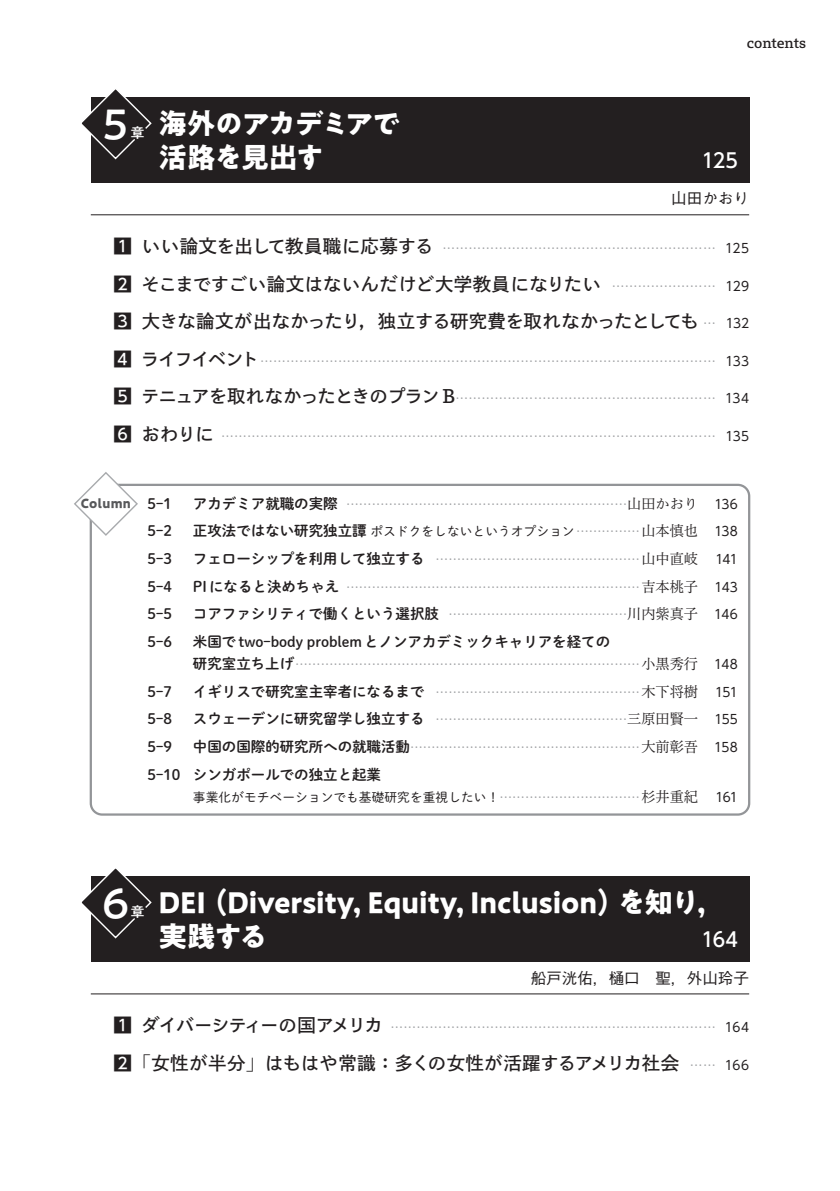
<style>
.page{position:relative;width:840px;height:1191px;background:#fff}
.page>*{position:absolute;margin:0;border:0;box-sizing:border-box;transform-origin:0 0}
.t1{font:42.6px "PA1 Gothic Std N Medium 90 pv RKSJ H";color:#fff}
.t2{font:28.4px/34px "PA1 Gothic Std N Bold 90 pv RKSJ H";letter-spacing:-.01em;color:#fff}
.t3{font:28.4px/34px "PA1 Gothic Std N Bold 90 pv RKSJ H";letter-spacing:-.04em;color:#fff}
.t4{font:19.8px "UD Shin Go C Oniz Pr 6 N Med 90 pv RKSJ H";letter-spacing:-.03em;color:#fff}
.t5{font:18.4px/37.6px "P Bunkyu Go Pr 6 N DB 90 pv RKSJ H";letter-spacing:.01em;color:#231f20}
.t6{font:15.6px "Gothic BBB Pr 6 N Medium 90 pv RKSJ H";color:#231f20}
.t7{font:14.4px "Shuei M Go Std B 90 pv RKSJ H";color:#231f20}
.t8{font:14.2px "P Bunkyu Go Pr 6 N DB 90 pv RKSJ H";letter-spacing:-.01em;color:#231f20}
.t9{font:14.2px "PA1 Gothic Std N Medium 90 pv RKSJ H";color:#fff}
.t10{font:12.8px "Gothic BBB Pr 6 N Medium 90 pv RKSJ H";color:#939598}
.t11{font:12.8px "P Shuei M Go Std N L 90 pv RKSJ H";color:#231f20}
.t12{font:12.8px "PA1 Gothic Std N Bold 90 pv RKSJ H";letter-spacing:.03em;color:#57585a}
.s1{font-family:"UD Shin Go NT Pr 6 N Medium 90 pv RKSJ H";font-size:18.4px;color:#231f20}
.s2{font-family:"P Bunkyu Go Pr 6 N DB 90 pv RKSJ H";font-size:18.4px;color:#231f20}
.s3{font-family:"UD Shin Go C Oniz Pr 6 N Reg 90 pv RKSJ H";color:#231f20}
.s4{font-family:"UD Shin Go NT Pr 6 N Medium 90 pv RKSJ H"}
.s5{font-family:"Gothic BBB Pr 6 N Medium 90 pv RKSJ H";font-size:12.8px;color:#939598}
.s6{font-family:"UD Shin Go C Oniz Pr 6 N Reg 90 pv RKSJ H";font-size:12.8px}
.s7{font-family:"Shuei M Go Std B 90 pv RKSJ H";font-size:14.4px;color:#231f20}
.s8{font-family:"P Bunkyu Min Pr 6 N R 90 pv RKSJ H";font-size:14.2px;color:#231f20}
.s9{font-family:"Shuei M Go Std B 90 pv RKSJ H";font-size:14.4px}
.s10{font-family:"Gothic BBB Pr 6 N Medium 90 pv RKSJ H";color:#939598}
.s11{font-family:"P Bunkyu Min Pr 6 N R 90 pv RKSJ H";font-size:14.2px}
.s12{font-family:"UD Shin Go C Oniz Pr 6 N Reg 90 pv RKSJ H"}
</style>
<div class="page">
<div style="left:91px;top:98px;width:657px;height:85px;background:#231f20"></div>
<hr style="left:91px;top:214px;width:657px;height:1px;background:#231f20">
<div style="left:90px;top:484px;width:659px;height:331px;border:2px solid #939598;border-radius:11px"></div>
<div style="left:91px;top:877px;width:657px;height:85px;background:#231f20"></div>
<hr style="left:91px;top:993px;width:657px;height:1px;background:#231f20">
<svg style="left:81px;top:89px;width:72px;height:71px"></svg>
<svg style="left:74px;top:472px;width:65px;height:65px"></svg>
<svg style="left:81px;top:868px;width:72px;height:71px"></svg>
<p class="t8" style="left:746px;top:37px;width:60px">contents</p>
<h1 class="t1" style="left:103px;top:107px;width:27px">5</h1>
<h2 class="t3" style="left:159px;top:110px;width:243px">海外のアカデミアで活路を見出す</h2>
<p class="t9" style="left:130px;top:127px;width:16px">章</p>
<h3 class="t4" style="left:701px;top:153px;width:37px">125</h3>
<p class="t6" style="left:670px;top:193px;width:79px">山田かおり</p>
<p class="t10" style="left:113px;top:243px;width:636px"><span class="s1">1</span> <span class="s2">いい論文を出して教員職に応募する</span> ……………………………………………………… <span class="s3">125</span></p>
<h3 class="t5" style="left:113px;top:267px;width:636px"><span class="s4">2</span> そこまですごい論文はないんだけど大学教員になりたい <span class="s5">……………………</span> <span class="s6">129<br></span><span class="s4">3</span> 大きな論文が出なかったり，独立する研究費を取れなかったとしても <span class="s5">…</span> <span class="s6">132</span></h3>
<p class="t10" style="left:113px;top:356px;width:636px"><span class="s1">4</span> <span class="s2">ライフイベント</span> …………………………………………………………………………………………… <span class="s3">133</span></p>
<p class="t10" style="left:113px;top:394px;width:636px"><span class="s1">5</span> <span class="s2">テニュアを取れなかったときのプランB</span>…………………………………………………… <span class="s3">134</span></p>
<p class="t10" style="left:113px;top:431px;width:636px"><span class="s1">6</span> <span class="s2">おわりに</span> …………………………………………………………………………………………………… <span class="s3">135</span></p>
<p class="t12" style="left:81px;top:498px;width:52px">Column</p>
<p class="t7" style="left:147px;top:498px;width:26px">5-1</p>
<p class="t10" style="left:193px;top:499px;width:546px"><span class="s7">アカデミア就職の実際</span> …………………………………………………………<span class="s8">山田かおり</span> <span class="s3">136</span></p>
<p class="t7" style="left:147px;top:525px;width:26px">5-2</p>
<p class="t11" style="left:193px;top:527px;width:546px"><span class="s9">正攻法ではない研究独立譚</span> ポスドクをしないというオプション <span class="s10">……………</span><span class="s11">山本慎也</span> <span class="s12">138</span></p>
<p class="t7" style="left:147px;top:553px;width:26px">5-3</p>
<p class="t7" style="left:193px;top:553px;width:546px">フェローシップを利用して独立する <span class="s5">…………………………………………</span><span class="s11">山中直岐</span> <span class="s6">141</span></p>
<p class="t7" style="left:147px;top:581px;width:26px">5-4</p>
<p class="t10" style="left:193px;top:582px;width:546px"><span class="s7">PI になると決めちゃえ</span> ……………………………………………………………<span class="s8">吉本桃子</span> <span class="s3">143</span></p>
<p class="t7" style="left:147px;top:608px;width:26px">5-5</p>
<p class="t7" style="left:193px;top:608px;width:546px">コアファシリティで働くという選択肢 <span class="s5">……………………………………</span><span class="s11">川内紫真子</span> <span class="s6">146</span></p>
<p class="t7" style="left:147px;top:636px;width:26px">5-6</p>
<p class="t7" style="left:193px;top:636px;width:418px">米国で two-body problem とノンアカデミックキャリアを経ての</p>
<p class="t10" style="left:193px;top:659px;width:546px"><span class="s7">研究室立ち上げ</span>………………………………………………………………………<span class="s8">小黒秀行</span> <span class="s3">148</span></p>
<p class="t7" style="left:147px;top:685px;width:26px">5-7</p>
<p class="t7" style="left:193px;top:685px;width:546px">イギリスで研究室主宰者になるまで <span class="s5">…………………………………………</span><span class="s11">木下将樹</span> <span class="s6">151</span></p>
<p class="t7" style="left:147px;top:713px;width:26px">5-8</p>
<p class="t7" style="left:193px;top:713px;width:546px">スウェーデンに研究留学し独立する <span class="s5">………………………………………</span><span class="s11">三原田賢一</span> <span class="s6">155</span></p>
<p class="t7" style="left:147px;top:741px;width:26px">5-9</p>
<p class="t10" style="left:193px;top:742px;width:546px"><span class="s7">中国の国際的研究所への就職活動</span>………………………………………………<span class="s8">大前彰吾</span> <span class="s3">158</span></p>
<p class="t7" style="left:147px;top:768px;width:235px">5-10 シンガポールでの独立と起業</p>
<p class="t11" style="left:193px;top:792px;width:546px">事業化がモチベーションでも基礎研究を重視したい！<span class="s10">……………………………</span><span class="s11">杉井重紀</span> <span class="s12">161</span></p>
<h1 class="t1" style="left:102px;top:886px;width:29px">6</h1>
<h2 class="t2" style="left:159px;top:889px;width:568px">DEI （Diversity, Equity, Inclusion）を知り，実践する</h2>
<p class="t9" style="left:130px;top:906px;width:16px">章</p>
<h3 class="t4" style="left:701px;top:932px;width:38px">164</h3>
<p class="t6" style="left:530px;top:971px;width:220px">船戸洸佑，樋口　聖，外山玲子</p>
<p class="t10" style="left:113px;top:1022px;width:636px"><span class="s1">1</span> <span class="s2">ダイバーシティーの国アメリカ</span> ………………………………………………………………… <span class="s3">164</span></p>
<h3 class="t5" style="left:113px;top:1046px;width:636px"><span class="s4">2</span> 「女性が半分」はもはや常識：多くの女性が活躍するアメリカ社会 <span class="s5">……</span> <span class="s6">166</span></h3>
</div>
